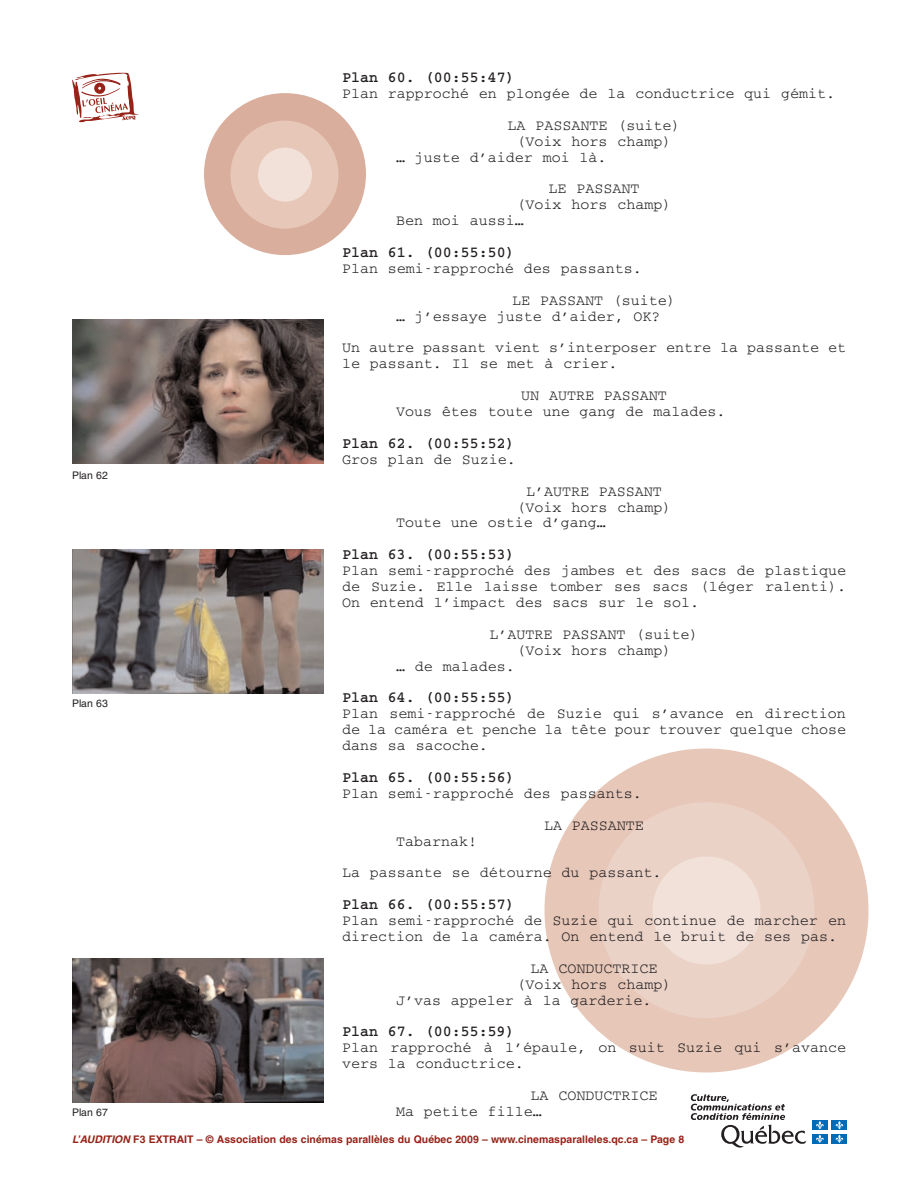
<style>
.page{position:relative;width:918px;height:1188px;background:#fff}
.page>*{position:absolute;margin:0;border:0;box-sizing:border-box;transform-origin:0 0}
.t1{font:15px/15.9px "Courier";color:#231f20}
.t2{font:700 15px "Courier";color:#231f20}
.t3{font:700 10.5px "Helvetica";color:#962218}
.t4{font:10.5px "Helvetica";color:#231f20}
.s1{font-style:italic}
</style>
<div class="page">
<div style="left:544px;top:748px;width:324px;height:324px;background:#e7c7b8;border-radius:50%"></div>
<div style="left:598px;top:802px;width:216px;height:216px;background:#ebd2c7;border-radius:50%"></div>
<div style="left:652px;top:856px;width:108px;height:108px;background:#f2e1d9;border-radius:50%"></div>
<div style="left:204px;top:93px;width:162px;height:162px;background:#daae9c;border-radius:50%"></div>
<div style="left:231px;top:121px;width:107px;height:108px;background:#e7c7b8;border-radius:50%"></div>
<div style="left:258px;top:148px;width:54px;height:54px;background:#f2e1d9;border-radius:50%"></div>
<svg style="left:691px;top:1094px;width:115px;height:54px"></svg>
<div style="left:812px;top:1120px;width:15px;height:10px;background:#006cb7"></div>
<svg style="left:816px;top:1121px;width:8px;height:8px"></svg>
<div style="left:832px;top:1120px;width:15px;height:10px;background:#006cb7"></div>
<svg style="left:835px;top:1121px;width:8px;height:8px"></svg>
<div style="left:812px;top:1134px;width:15px;height:9px;background:#006cb7"></div>
<svg style="left:816px;top:1135px;width:8px;height:8px"></svg>
<div style="left:832px;top:1134px;width:15px;height:9px;background:#006cb7"></div>
<svg style="left:835px;top:1135px;width:8px;height:8px"></svg>
<svg style="left:72px;top:73px;width:67px;height:50px"></svg>
<img style="left:72px;top:319px;width:252px;height:144px">
<img style="left:72px;top:550px;width:252px;height:144px">
<img style="left:72px;top:959px;width:252px;height:144px">
<p class="t2" style="left:342px;top:72px;width:174px">Plan 60. (00:55:47)</p>
<p class="t1" style="left:508px;top:78px;width:329px;line-height:31.8px;text-indent:-166px">Plan rapproché en plongée de la conductrice qui gémit.<br>LA PASSANTE (suite)</p>
<p class="t1" style="left:396px;top:134px;width:277px;text-indent:121px">(Voix hors champ) … juste d’aider moi là.</p>
<p class="t1" style="left:549px;top:182px;width:92px">LE PASSANT</p>
<p class="t1" style="left:517px;top:198px;width:156px">(Voix hors champ)</p>
<p class="t1" style="left:396px;top:214px;width:129px">Ben moi aussi…</p>
<p class="t2" style="left:342px;top:247px;width:174px">Plan 61. (00:55:50)</p>
<p class="t1" style="left:512px;top:253px;width:165px;line-height:31.8px;text-indent:-170px">Plan semi-rapproché des passants.<br>LE PASSANT (suite)</p>
<p class="t1" style="left:342px;top:301px;width:506px;line-height:31.8px;text-indent:54px">… j’essaye juste d’aider, OK?<br>Un autre passant vient s’interposer entre la passante et</p>
<p class="t1" style="left:521px;top:349px;width:147px;line-height:31.8px;text-indent:-179px">le passant. Il se met à crier.<br>UN AUTRE PASSANT</p>
<p class="t1" style="left:396px;top:404px;width:331px">Vous êtes toute une gang de malades.</p>
<p class="t2" style="left:342px;top:438px;width:174px">Plan 62. (00:55:52)</p>
<p class="t1" style="left:342px;top:452px;width:175px">Gros plan de Suzie.</p>
<p class="t1" style="left:526px;top:484px;width:137px">L’AUTRE PASSANT</p>
<p class="t1" style="left:517px;top:500px;width:156px">(Voix hors champ)</p>
<p class="t1" style="left:396px;top:516px;width:211px">Toute une ostie d’gang…</p>
<p class="t2" style="left:342px;top:549px;width:174px">Plan 63. (00:55:53)</p>
<p class="t1" style="left:342px;top:564px;width:506px;text-align:justify">Plan semi-rapproché des jambes et des sacs de plastique de Suzie. Elle laisse tomber ses sacs (léger ralenti).<br>On entend l’impact des sacs sur le sol.</p>
<p class="t1" style="left:490px;top:627px;width:210px">L’AUTRE PASSANT (suite)</p>
<p class="t1" style="left:517px;top:643px;width:156px">(Voix hors champ)</p>
<p class="t1" style="left:396px;top:659px;width:120px">… de malades.</p>
<p class="t2" style="left:342px;top:692px;width:174px">Plan 64. (00:55:55)</p>
<p class="t1" style="left:342px;top:707px;width:506px;text-align:justify">Plan semi-rapproché de Suzie qui s’avance en direction de la caméra et penche la tête pour trouver quelque chose dans sa sacoche.</p>
<p class="t2" style="left:342px;top:772px;width:174px">Plan 65. (00:55:56)</p>
<p class="t1" style="left:342px;top:778px;width:303px;line-height:31.8px;text-align:right">Plan semi-rapproché des passants.<br>LA PASSANTE</p>
<p class="t1" style="left:342px;top:826px;width:321px;line-height:31.8px;text-indent:54px">Tabarnak!<br>La passante se détourne du passant.</p>
<p class="t2" style="left:342px;top:899px;width:174px">Plan 66. (00:55:57)</p>
<p class="t1" style="left:342px;top:913px;width:506px">Plan semi-rapproché de Suzie qui continue de marcher en direction de la caméra. On entend le bruit de ses pas.</p>
<p class="t1" style="left:531px;top:961px;width:128px">LA CONDUCTRICE</p>
<p class="t1" style="left:517px;top:977px;width:156px">(Voix hors champ)</p>
<p class="t1" style="left:396px;top:993px;width:257px">J’vas appeler à la garderie.</p>
<p class="t2" style="left:342px;top:1026px;width:174px">Plan 67. (00:55:59)</p>
<p class="t1" style="left:342px;top:1041px;width:506px">Plan rapproché à l’épaule, on suit Suzie qui s’avance vers la conductrice.</p>
<p class="t1" style="left:396px;top:1088px;width:263px;text-indent:135px">LA CONDUCTRICE<br>Ma petite fille…</p>
<p class="t3" style="left:72px;top:1135px;width:614px"><span class="s1">L’AUDITION</span> F3 EXTRAIT – © Association des cinémas parallèles du Québec 2009 – www.cinemasparalleles.qc.ca – Page 8</p>
<p class="t4" style="left:72px;top:471px;width:37px">Plan 62</p>
<p class="t4" style="left:72px;top:699px;width:37px">Plan 63</p>
<p class="t4" style="left:72px;top:1109px;width:37px">Plan 67</p>
</div>
